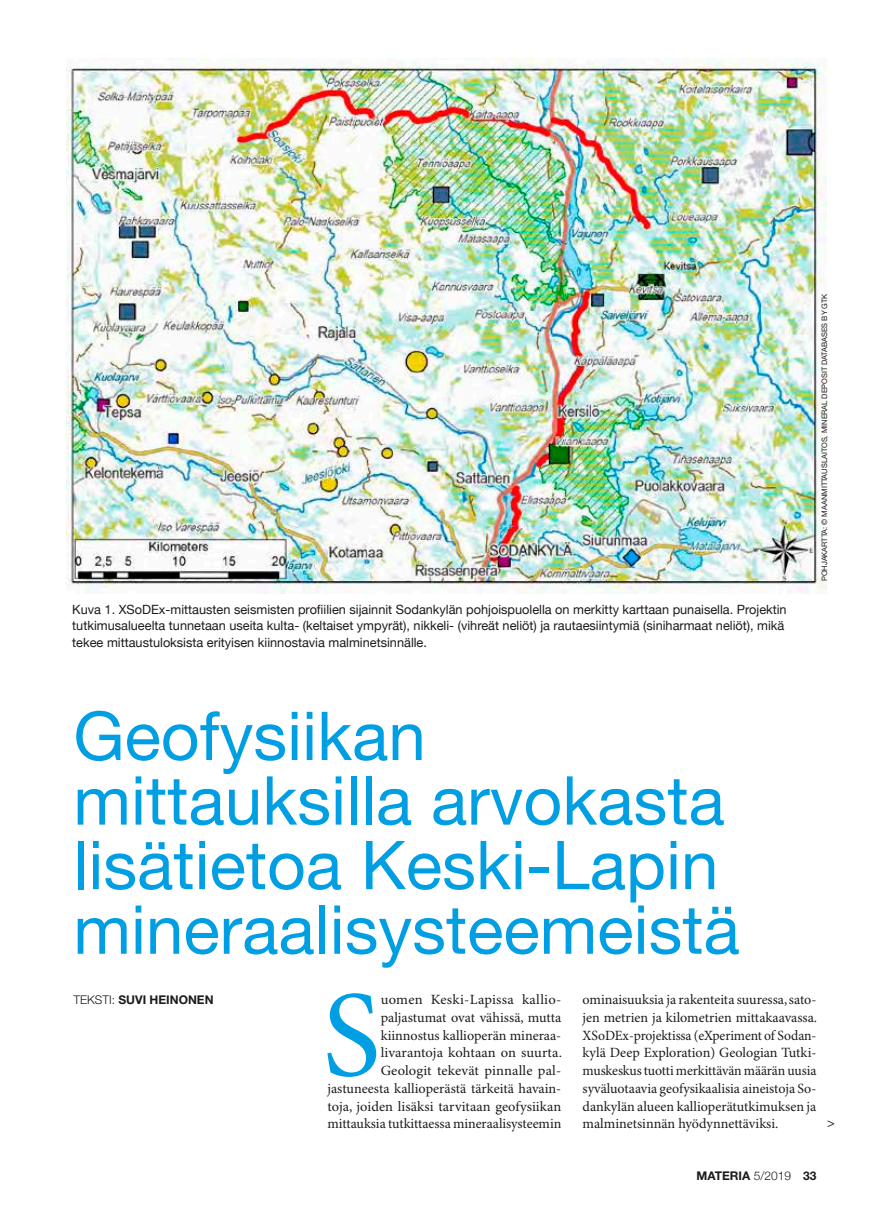
<style>
.page{position:relative;width:893px;height:1221px;background:#fff}
.page>*{position:absolute;margin:0;border:0;box-sizing:border-box;transform-origin:0 0}
.t1{font:123px "Minion Pro";color:#009fe3}
.t2{font:67.5px/64.5px "Helvetica Neue";color:#009fe3}
.t3{font:14.1px/17.7px "Minion Pro";color:#1c1b1a;text-align:right}
.t4{font:12.75px/16.5px "Helvetica Neue";color:#1c1b1a}
.t5{font:12.75px "Helvetica Neue LT Std";color:#1c1b1a}
.t6{font:700 12px "Helvetica Neue LT Std";color:#1c1b1a}
.t7{font:7.5px "Helvetica Neue";color:#1c1b1a}
.s1{font-weight:300}
.s2{font-family:"Helvetica Neue";font-weight:300}
</style>
<div class="page">
<img style="left:67px;top:58px;width:759px;height:535px">
<p class="t4" style="left:72px;top:601px;width:716px">Kuva 1. XSoDEx-mittausten seismisten profiilien sijainnit Sodankylän pohjoispuolella on merkitty karttaan punaisella. Projektin tutkimusalueelta tunnetaan useita kulta- (keltaiset ympyrät), nikkeli- (vihreät neliöt) ja rautaesiintymiä (siniharmaat neliöt), mikä tekee mittaustuloksista erityisen kiinnostavia malminetsinnälle.</p>
<p class="t7" style="left:819px;top:581px;width:289px;rotate:-90deg">POHJAKARTTA: © MAANMITTAUSLAITOS, MINERAL DEPOSIT DATABASES BY GTK</p>
<h2 class="t2" style="left:73px;top:707px;width:668px">Geofysiikan mittauksilla arvokasta lisätietoa Keski-Lapin mineraalisysteemeistä</h2>
<p class="t6" style="left:73px;top:992px;width:142px"><span class="s1">TEKSTI:</span> SUVI HEINONEN</p>
<h1 class="t1" style="left:322px;top:962px;width:60px">S</h1>
<p class="t3" style="left:327px;top:991px;width:236px">uomen Keski-Lapissa kallio&shy;paljastumat ovat vähissä, mutta kiinnostus kallioperän mineraa&shy;livarantoja kohtaan on suurta.<br>Geologit tekevät pinnalle pal&shy;jastuneesta kallioperästä tärkeitä havain&shy;toja, joiden lisäksi tarvitaan geofysiikan mittauksia tutkittaessa mineraalisysteemin</p>
<p class="t3" style="left:583px;top:991px;width:236px;text-align:justify">ominaisuuksia ja rakenteita suuressa, sato&shy;jen metrien ja kilometrien mittakaavassa.<br>XSoDEx-projektissa (eXperiment of Sodan&shy;kylä Deep Exploration) Geologian Tutki&shy;muskeskus tuotti merkittävän määrän uusia syväluotaavia geofysikaalisia aineistoja So&shy;dankylän alueen kallioperätutkimuksen ja malminetsinnän hyödynnettäviksi.</p>
<p class="t5" style="left:827px;top:1114px;width:9px">&gt;</p>
<p class="t6" style="left:697px;top:1168px;width:121px">MATERIA <span class="s2">5/2019</span> 33</p>
</div>
